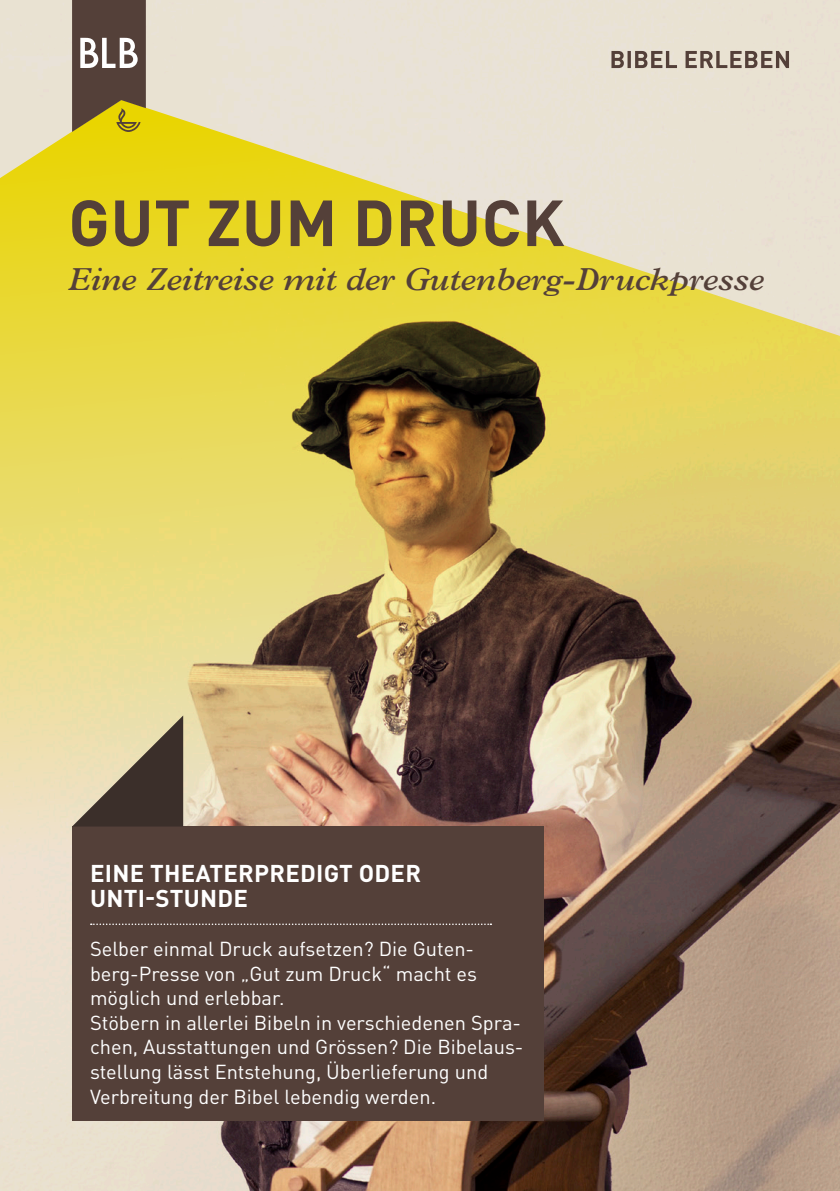
<style>
.page{position:relative;width:840px;height:1191px;background:#fff}
.page>*{position:absolute;margin:0;border:0;box-sizing:border-box;transform-origin:0 0}
.t1{font:700 64px "DINOT";letter-spacing:.01em;color:#544039}
.t2{font:italic 600 32px "Plantin Std";color:#544039}
.t3{font:700 24px "DINOT";letter-spacing:.01em;color:#fff}
.t4{font:20px/24.6px "DINOT";color:#fff}
</style>
<div class="page">
<div style="left:0;top:0;width:839px;height:100px;background:#e9e2d2"></div>
<img style="left:0;top:100px;width:839px;height:1091px">
<svg style="left:72px;top:0;width:74px;height:132px;background:#776543"></svg>
<svg style="left:611px;top:51px;width:177px;height:17px;background:#a19488"></svg>
<div style="left:72px;top:825px;width:471px;height:295px;background:#544039"></div>
<svg style="left:91px;top:923px;width:400px;height:2px"></svg>
<svg style="left:72px;top:715px;width:111px;height:111px;background:#968971"></svg>
<p class="t1" style="left:68px;top:181px;width:497px">GUT ZUM DRUCK</p>
<p class="t2" style="left:68px;top:261px;width:697px">Eine Zeitreise mit der Gutenberg-Druckpresse</p>
<p class="t3" style="left:90px;top:857px;width:332px">EINE THEATERPREDIGT ODER</p>
<p class="t3" style="left:90px;top:882px;width:159px">UNTI-STUNDE</p>
<p class="t4" style="left:90px;top:936px;width:388px">Selber einmal Druck aufsetzen? Die Guten&shy;berg-Presse von „Gut zum Druck“ macht es möglich und erlebbar.</p>
<p class="t4" style="left:90px;top:1009px;width:434px">Stöbern in allerlei Bibeln in verschiedenen Spra&shy;chen, Ausstattungen und Grössen? Die Bibelaus&shy;stellung lässt Entstehung, Überlieferung und Verbreitung der Bibel lebendig werden.</p>
</div>
